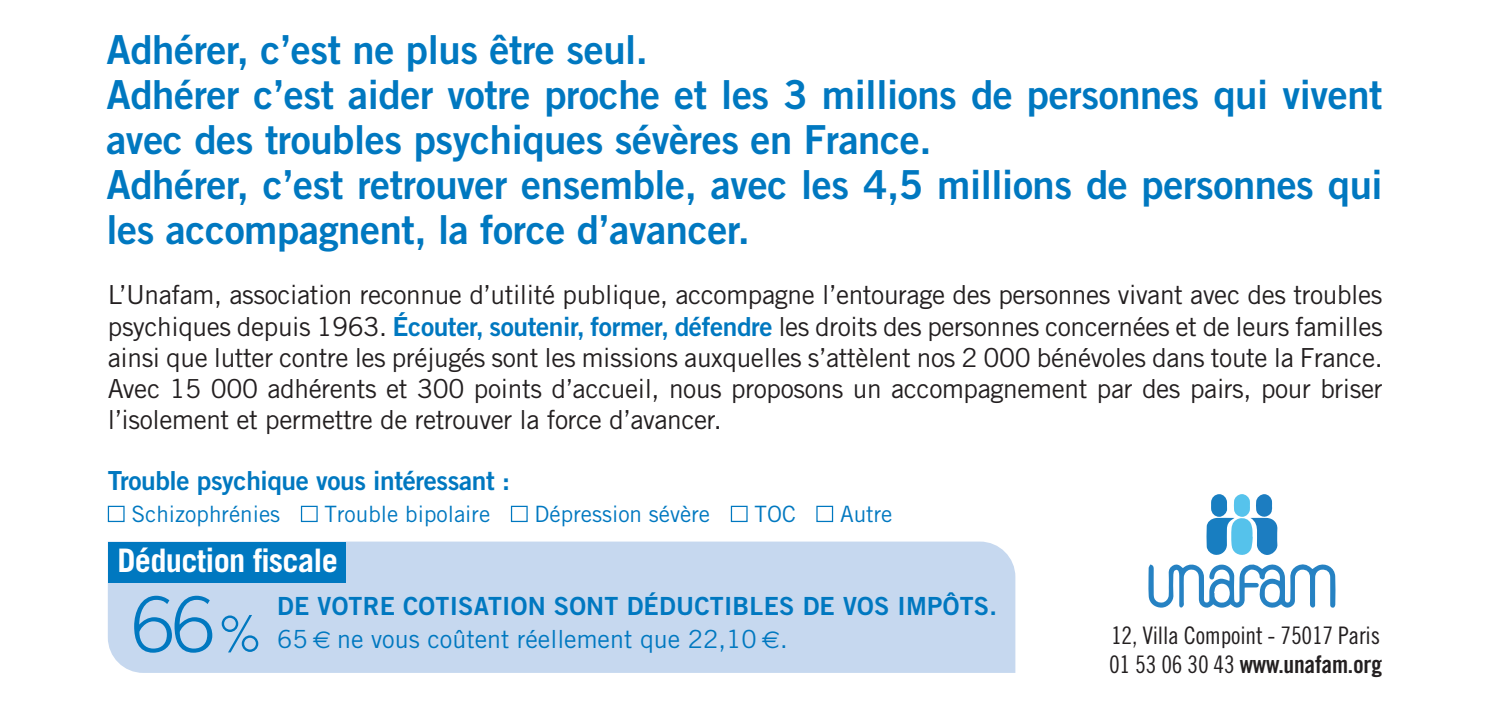
<style>
.page{position:relative;width:1489px;height:709px;background:#fff}
.page>*{position:absolute;margin:0;border:0;box-sizing:border-box;transform-origin:0 0}
.t1{font:40px/45px "Trade Gothic LT Std Bd 2";letter-spacing:-.01em;color:#0078c0}
.t2{font:700 32.5px "Trade Gothic LT Std";letter-spacing:-.02em;color:#fff}
.t3{font:26.25px/31.2px "Trade Gothic LT Std";letter-spacing:-.015em;color:#231f20;text-align:justify}
.t4{font:26.25px "Trade Gothic LT Std Bd 2";letter-spacing:-.015em;color:#0078c0}
.t5{font:25px "Trade Gothic LT Std Bd 2";letter-spacing:.01em;color:#0078c0}
.t6{font:25px "Trade Gothic LT Std";color:#0078c0}
.t7{font:24.25px "Trade Gothic LT Std Cn 18";letter-spacing:-.01em;color:#231f20}
.t8{font:24.25px "Trade Gothic LT Std Bd Cn 20";letter-spacing:-.01em;color:#231f20}
.t9{font:22.5px "Trade Gothic LT Std";color:#0078c0}
.s1{font-family:"Trade Gothic LT Std Bd 2";color:#0078c0}
.s2{font-weight:300;font-size:76.75px}
.s3{font-weight:300;font-size:50.5px}
.s4{font-family:"Euro Sans";font-size:24.25px}
.s5{font-family:"Trade Gothic LT Std Cn 18"}
</style>
<div class="page">
<div style="left:108px;top:541px;width:907px;height:132px;background:#c6d8ef"></div>
<div style="left:108px;top:541px;width:237px;height:41px;background:#0078c0"></div>
<svg style="left:1148px;top:494px;width:187px;height:114px"></svg>
<div style="left:108px;top:506px;width:17px;height:16px;border:1px solid #0078c0"></div>
<div style="left:301px;top:506px;width:17px;height:16px;border:1px solid #0078c0"></div>
<div style="left:511px;top:506px;width:16px;height:16px;border:1px solid #0078c0"></div>
<div style="left:730px;top:506px;width:17px;height:16px;border:1px solid #0078c0"></div>
<div style="left:816px;top:506px;width:17px;height:16px;border:1px solid #0078c0"></div>
<p class="t1" style="left:106px;top:27px;width:1277px">Adhérer, c’est ne plus être seul.<br>Adhérer c’est aider votre proche et les 3 millions de personnes qui vivent avec des troubles psychiques sévères en France.<br>Adhérer, c’est retrouver ensemble, avec les 4,5 millions de personnes qui les accompagnent, la force d’avancer.</p>
<p class="t3" style="left:108px;top:279px;width:1276px">L’Unafam, association reconnue d’utilité publique, accompagne l’entourage des personnes vivant avec des troubles psychiques depuis 1963. <span class="s1">Écouter, soutenir, former, défendre</span> les droits des personnes concernées et de leurs familles ainsi que lutter contre les préjugés sont les missions auxquelles s’attèlent nos 2 000 bénévoles dans toute la France.<br>Avec 15 000 adhérents et 300 points d’accueil, nous proposons un accompagnement par des pairs, pour briser l’isolement et permettre de retrouver la force d’avancer.</p>
<p class="t4" style="left:108px;top:464px;width:404px">Trouble psychique vous intéressant :</p>
<p class="t9" style="left:131px;top:500px;width:150px">Schizophrénies</p>
<p class="t9" style="left:324px;top:500px;width:167px">Trouble bipolaire</p>
<p class="t9" style="left:534px;top:500px;width:177px">Dépression sévère</p>
<p class="t9" style="left:754px;top:500px;width:43px">TOC</p>
<p class="t9" style="left:840px;top:500px;width:54px">Autre</p>
<p class="t2" style="left:117px;top:540px;width:222px">Déduction fiscale</p>
<p class="t5" style="left:277px;top:591px;width:721px">DE VOTRE COTISATION SONT DÉDUCTIBLES DE VOS IMPÔTS.</p>
<p class="t6" style="left:131px;top:623px;width:657px"><span class="s2">66</span><span class="s3">%</span> 65 <span class="s4">€</span> ne vous coûtent réellement que 22,10 <span class="s4">€</span>.</p>
<p class="t7" style="left:1110px;top:620px;width:270px">12, Villa Compoint - 75017 Paris</p>
<p class="t8" style="left:1109px;top:649px;width:274px"><span class="s5">01 53 06 30 43</span> www.unafam.org</p>
</div>
